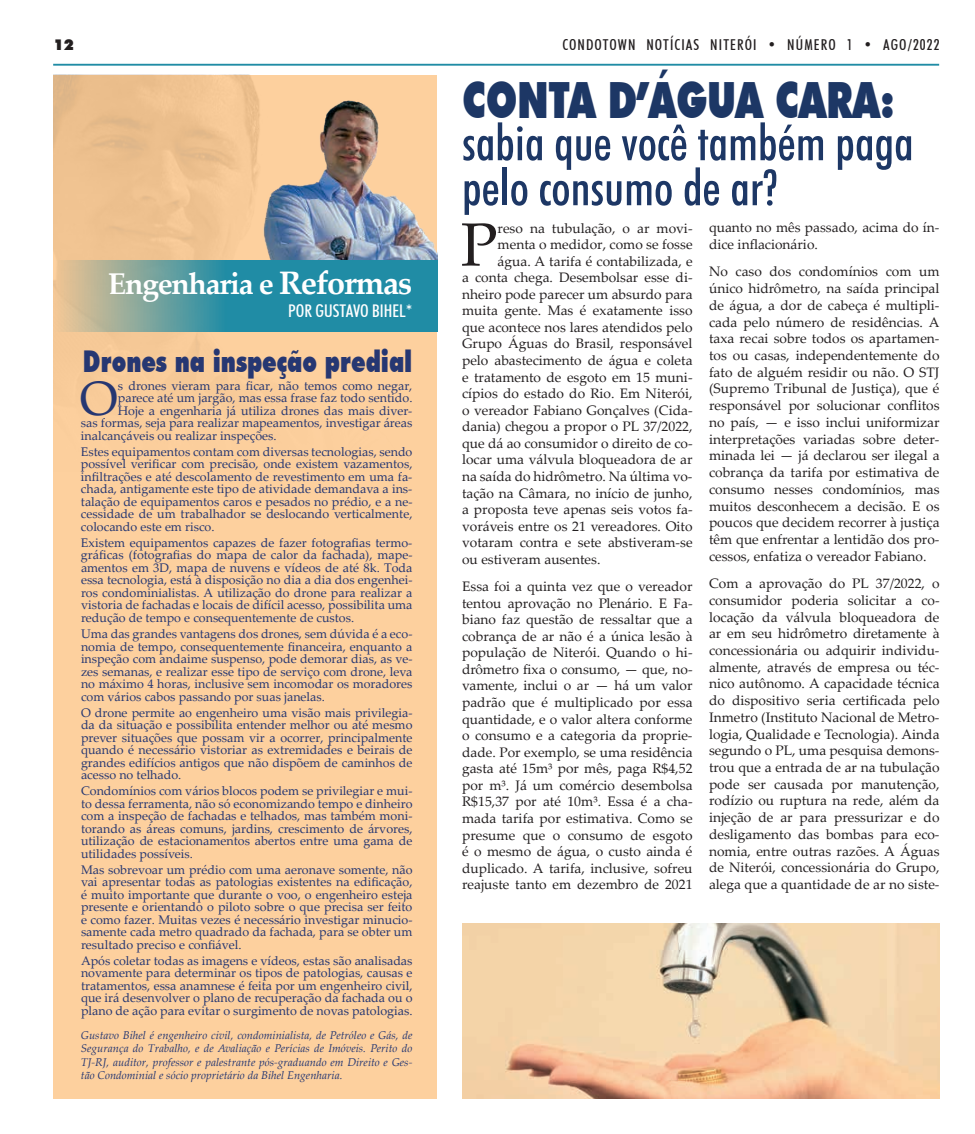
<style>
.page{position:relative;width:975px;height:1134px;background:#fff}
.page>*{position:absolute;margin:0;border:0;box-sizing:border-box;transform-origin:0 0}
.t1{font:61.12px "Palatino Linotype";color:#231f20}
.t2{font:500 condensed 50px/45px "Futura BT";color:#1d3765}
.t3{font:900 50px "Futura BT";letter-spacing:-.01em;color:#1d3765;scale:.75 1}
.t4{font:48.38px "Palatino Linotype";color:#263772}
.t5{font:900 30px "Futura BT";color:#263772;scale:.75 1}
.t6{font:700 30px "Palatino Linotype";letter-spacing:-.04em;color:#fff}
.t7{font:500 condensed 17.5px "Futura BT";color:#fff}
.t8{font:500 condensed 15px "Futura BT";letter-spacing:.075em;color:#231f20}
.t9{font:900 15px "Futura BT";color:#231f20}
.t10{font:13.75px/16.8px "Palatino Linotype";color:#231f20;text-align:justify}
.t11{font:12.5px/12.5px "Palatino Linotype";color:#263772;text-align:justify}
.t12{font:italic 11.25px/13.5px "Palatino Linotype";color:#263772;text-align:justify}
.s1{font-size:32.5px}
</style>
<div class="page">
<hr style="left:53px;top:64px;width:886px;height:2px;background:#208ca5">
<div style="left:53px;top:75px;width:384px;height:1023px;background:#fdd09e"></div>
<img style="left:53px;top:75px;width:384px;height:298px">
<img style="left:260px;top:85px;width:177px;height:175px">
<svg style="left:53px;top:260px;width:384px;height:71px;background:#5199a0"></svg>
<img style="left:462px;top:923px;width:477px;height:175px">
<p class="t9" style="left:54px;top:35px;width:22px">12</p>
<p class="t8" style="left:562px;top:36px;width:378px">CONDOTOWN NOTÍCIAS NITERÓI • NÚMERO 1 • AGO/2022</p>
<h3 class="t6" style="left:108px;top:262px;width:306px">Engenharia e <span class="s1">Reformas</span></h3>
<p class="t7" style="left:288px;top:300px;width:126px">POR GUSTAVO BIHEL*</p>
<h3 class="t5" style="left:83px;top:343px;width:441px">Drones na inspeção predial</h3>
<h3 class="t4" style="left:80px;top:364px;width:40px">O</h3>
<p class="t11" style="left:118px;top:379px;width:296px">s drones vieram para ficar, não temos como negar,</p>
<p class="t11" style="left:118px;top:391px;width:296px">parece até um jargão, mas essa frase faz todo sentido.</p>
<p class="t11" style="left:118px;top:404px;width:296px">Hoje a engenharia já utiliza drones das mais diver-</p>
<p class="t11" style="left:81px;top:416px;width:333px">sas formas, seja para realizar mapeamentos, investigar áreas</p>
<p class="t11" style="left:81px;top:429px;width:197px">inalcançáveis ou realizar inspeções.</p>
<p class="t11" style="left:81px;top:445px;width:333px">Estes equipamentos contam com diversas tecnologias, sendo possível verificar com precisão, onde existem vazamentos, infiltrações e até descolamento de revestimento em uma fa&shy;chada, antigamente este tipo de atividade demandava a ins&shy;talação de equipamentos caros e pesados no prédio, e a ne&shy;cessidade de um trabalhador se deslocando verticalmente, colocando este em risco.</p>
<p class="t11" style="left:81px;top:536px;width:333px">Existem equipamentos capazes de fazer fotografias termo&shy;gráficas (fotografias do mapa de calor da fachada), mape&shy;amentos em 3D, mapa de nuvens e vídeos de até 8k. Toda essa tecnologia, está à disposição no dia a dia dos engenhei&shy;ros condominialistas. A utilização do drone para realizar a vistoria de fachadas e locais de difícil acesso, possibilita uma redução de tempo e consequentemente de custos.</p>
<p class="t11" style="left:81px;top:627px;width:333px">Uma das grandes vantagens dos drones, sem dúvida é a eco&shy;nomia de tempo, consequentemente financeira, enquanto a inspeção com andaime suspenso, pode demorar dias, as ve&shy;zes semanas, e realizar esse tipo de serviço com drone, leva no máximo 4 horas, inclusive sem incomodar os moradores com vários cabos passando por suas janelas.</p>
<p class="t11" style="left:81px;top:705px;width:333px">O drone permite ao engenheiro uma visão mais privilegia&shy;da da situação e possibilita entender melhor ou até mesmo prever situações que possam vir a ocorrer, principalmente quando é necessário vistoriar as extremidades e beirais de grandes edifícios antigos que não dispõem de caminhos de acesso no telhado.</p>
<p class="t11" style="left:81px;top:784px;width:333px">Condomínios com vários blocos podem se privilegiar e mui&shy;to dessa ferramenta, não só economizando tempo e dinheiro com a inspeção de fachadas e telhados, mas também moni&shy;torando as áreas comuns, jardins, crescimento de árvores, utilização de estacionamentos abertos entre uma gama de utilidades possíveis.</p>
<p class="t11" style="left:81px;top:863px;width:333px">Mas sobrevoar um prédio com uma aeronave somente, não vai apresentar todas as patologias existentes na edificação, é muito importante que durante o voo, o engenheiro esteja presente e orientando o piloto sobre o que precisa ser feito e como fazer. Muitas vezes é necessário investigar minucio&shy;samente cada metro quadrado da fachada, para se obter um resultado preciso e confiável.</p>
<p class="t11" style="left:81px;top:954px;width:333px">Após coletar todas as imagens e vídeos, estas são analisadas novamente para determinar os tipos de patologias, causas e tratamentos, essa anamnese é feita por um engenheiro civil, que irá desenvolver o plano de recuperação da fachada ou o plano de ação para evitar o surgimento de novas patologias.</p>
<p class="t12" style="left:81px;top:1028px;width:333px">Gustavo Bihel é engenheiro civil, condominialista, de Petróleo e Gás, de Segurança do Trabalho, e de Avaliação e Perícias de Imóveis. Perito do TJ-RJ, auditor, professor e palestrante pós-graduando em Direito e Ges&shy;tão Condominial e sócio proprietário da Bihel Engenharia.</p>
<h2 class="t3" style="left:462px;top:70px;width:578px">CONTA D’ÁGUA CARA:</h2>
<h2 class="t2" style="left:462px;top:120px;width:453px">sabia que você também paga pelo consumo de ar?</h2>
<h1 class="t1" style="left:460px;top:201px;width:38px">P</h1>
<p class="t10" style="left:497px;top:219px;width:196px">reso na tubulação, o ar movi-</p>
<p class="t10" style="left:709px;top:219px;width:232px">quanto no mês passado, acima do ín&shy;dice inflacionário.</p>
<p class="t10" style="left:709px;top:263px;width:232px">No caso dos condomínios com um único hidrômetro, na saída principal de água, a dor de cabeça é multipli&shy;cada pelo número de residências. A taxa recai sobre todos os apartamen&shy;tos ou casas, independentemente do fato de alguém residir ou não. O STJ (Supremo Tribunal de Justiça), que é responsável por solucionar conflitos no país, — e isso inclui uniformizar interpretações variadas sobre deter&shy;minada lei — já declarou ser ilegal a cobrança da tarifa por estimativa de consumo nesses condomínios, mas muitos desconhecem a decisão. E os poucos que decidem recorrer à justiça têm que enfrentar a lentidão dos pro&shy;cessos, enfatiza o vereador Fabiano.</p>
<p class="t10" style="left:709px;top:574px;width:232px">Com a aprovação do PL 37/2022, o consumidor poderia solicitar a co&shy;locação da válvula bloqueadora de ar em seu hidrômetro diretamente à concessionária ou adquirir individu&shy;almente, através de empresa ou téc&shy;nico autônomo. A capacidade técnica do dispositivo seria certificada pelo Inmetro (Instituto Nacional de Metro&shy;logia, Qualidade e Tecnologia). Ainda segundo o PL, uma pesquisa demons&shy;trou que a entrada de ar na tubulação pode ser causada por manutenção, rodízio ou ruptura na rede, além da injeção de ar para pressurizar e do desligamento das bombas para eco&shy;nomia, entre outras razões. A Águas de Niterói, concessionária do Grupo, alega que a quantidade de ar no siste-</p>
<p class="t10" style="left:497px;top:235px;width:196px">menta o medidor, como se fosse</p>
<p class="t10" style="left:497px;top:252px;width:196px">água. A tarifa é contabilizada, e</p>
<p class="t10" style="left:462px;top:268px;width:232px">a conta chega. Desembolsar esse di-</p>
<p class="t10" style="left:462px;top:285px;width:232px">nheiro pode parecer um absurdo para</p>
<p class="t10" style="left:462px;top:302px;width:232px">muita gente. Mas é exatamente isso</p>
<p class="t10" style="left:462px;top:318px;width:232px">que acontece nos lares atendidos pelo</p>
<p class="t10" style="left:462px;top:335px;width:232px">Grupo Águas do Brasil, responsável</p>
<p class="t10" style="left:462px;top:351px;width:232px">pelo abastecimento de água e coleta</p>
<p class="t10" style="left:462px;top:368px;width:232px">e tratamento de esgoto em 15 muni-</p>
<p class="t10" style="left:462px;top:384px;width:232px">cípios do estado do Rio. Em Niterói,</p>
<p class="t10" style="left:462px;top:401px;width:232px">o vereador Fabiano Gonçalves (Cida-</p>
<p class="t10" style="left:462px;top:418px;width:232px">dania) chegou a propor o PL 37/2022,</p>
<p class="t10" style="left:462px;top:434px;width:232px">que dá ao consumidor o direito de co-</p>
<p class="t10" style="left:462px;top:451px;width:232px">locar uma válvula bloqueadora de ar</p>
<p class="t10" style="left:462px;top:467px;width:232px">na saída do hidrômetro. Na última vo-</p>
<p class="t10" style="left:462px;top:484px;width:232px">tação na Câmara, no início de junho,</p>
<p class="t10" style="left:462px;top:500px;width:232px">a proposta teve apenas seis votos fa-</p>
<p class="t10" style="left:462px;top:517px;width:232px">voráveis entre os 21 vereadores. Oito</p>
<p class="t10" style="left:462px;top:534px;width:232px">votaram contra e sete abstiveram-se</p>
<p class="t10" style="left:462px;top:550px;width:140px">ou estiveram ausentes.</p>
<p class="t10" style="left:462px;top:577px;width:232px">Essa foi a quinta vez que o vereador tentou aprovação no Plenário. E Fa&shy;biano faz questão de ressaltar que a cobrança de ar não é a única lesão à população de Niterói. Quando o hi&shy;drômetro fixa o consumo, — que, no&shy;vamente, inclui o ar — há um valor padrão que é multiplicado por essa quantidade, e o valor altera conforme o consumo e a categoria da proprie&shy;dade. Por exemplo, se uma residência gasta até 15m³ por mês, paga R$4,52 por m³. Já um comércio desembolsa R$15,37 por até 10m³. Essa é a cha&shy;mada tarifa por estimativa. Como se presume que o consumo de esgoto é o mesmo de água, o custo ainda é duplicado. A tarifa, inclusive, sofreu reajuste tanto em dezembro de 2021</p>
</div>
